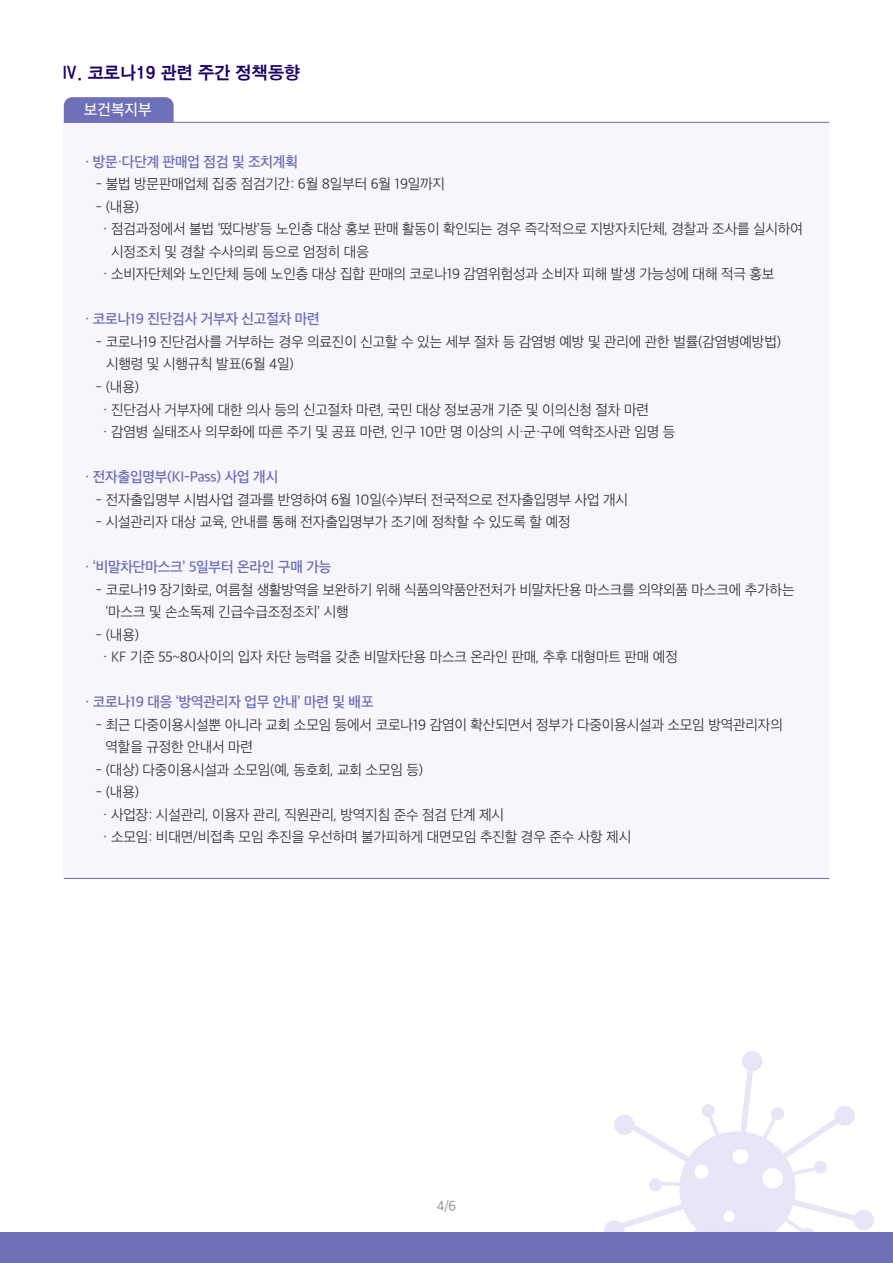
<style>
.page{position:relative;width:893px;height:1263px;background:#fff}
.page>*{position:absolute;margin:0;border:0;box-sizing:border-box;transform-origin:0 0}
.t1{font:18px "SD Gothic c Bd";color:#1e0066}
.t2{font:15px "SD Gothic Neoa e Md";color:#fff}
.t3{font:13.95px/22.5px "SD Gothic Neoa c Lt";letter-spacing:-.015em;color:#33302f}
.t4{font:13.95px "SD Gothic Neoa f Sm";letter-spacing:-.015em;color:#6e71b9}
.t5{font:13.5px "SD Gothic Neoa c Lt";color:#898989}
</style>
<div class="page">
<div style="left:64px;top:122px;width:765px;height:757px;background:#f7f6fb"></div>
<div style="left:64px;top:97px;width:110px;height:25px;background:#6e71b9"></div>
<hr style="left:64px;top:122px;width:765px;height:1px;background:#6e71b9">
<hr style="left:64px;top:878px;width:765px;height:1px;background:#6e71b9">
<svg style="left:604px;top:1051px;width:270px;height:181px"></svg>
<div style="left:0;top:1232px;width:893px;height:31px;background:#6e71b9"></div>
<p class="t1" style="left:62px;top:64px;width:240px">Ⅳ. 코로나19 관련 주간 정책동향</p>
<p class="t2" style="left:84px;top:102px;width:69px">보건복지부</p>
<p class="t4" style="left:85px;top:155px;width:214px">· 방문·다단계 판매업 점검 및 조치계획</p>
<p class="t3" style="left:96px;top:173px;width:351px">- 불법 방문판매업체 집중 점검기간: 6월 8일부터 6월 19일까지</p>
<p class="t3" style="left:96px;top:196px;width:45px">- (내용)</p>
<p class="t3" style="left:103px;top:218px;width:701px">· 점검과정에서 불법 ‘떴다방’등 노인층 대상 홍보 판매 활동이 확인되는 경우 즉각적으로 지방자치단체, 경찰과 조사를 실시하여</p>
<p class="t3" style="left:111px;top:241px;width:259px">시정조치 및 경찰 수사의뢰 등으로 엄정히 대응</p>
<p class="t3" style="left:103px;top:263px;width:673px">· 소비자단체와 노인단체 등에 노인층 대상 집합 판매의 코로나19 감염위험성과 소비자 피해 발생 가능성에 대해 적극 홍보</p>
<p class="t4" style="left:85px;top:312px;width:236px">· 코로나19 진단검사 거부자 신고절차 마련</p>
<p class="t3" style="left:106px;top:331px;width:676px;text-indent:-10px">- 코로나19 진단검사를 거부하는 경우 의료진이 신고할 수 있는 세부 절차 등 감염병 예방 및 관리에 관한 벌률(감염병예방법) 시행령 및 시행규칙 발표(6월 4일)</p>
<p class="t3" style="left:103px;top:376px;width:574px;text-indent:-7px">- (내용)<br>· 진단검사 거부자에 대한 의사 등의 신고절차 마련, 국민 대상 정보공개 기준 및 이의신청 절차 마련<br>· 감염병 실태조사 의무화에 따른 주기 및 공표 마련, 인구 10만 명 이상의 시·군·구에 역학조사관 임명 등</p>
<p class="t4" style="left:85px;top:470px;width:195px">· 전자출입명부(KI-Pass) 사업 개시</p>
<p class="t3" style="left:96px;top:488px;width:534px">- 전자출입명부 시범사업 결과를 반영하여 6월 10일(수)부터 전국적으로 전자출입명부 사업 개시</p>
<p class="t3" style="left:96px;top:511px;width:476px">- 시설관리자 대상 교육, 안내를 통해 전자출입명부가 조기에 정착할 수 있도록 할 예정</p>
<p class="t4" style="left:85px;top:560px;width:248px">· ‘비말차단마스크’ 5일부터 온라인 구매 가능</p>
<p class="t3" style="left:106px;top:578px;width:690px;text-indent:-10px">- 코로나19 장기화로, 여름철 생활방역을 보완하기 위해 식품의약품안전처가 비말차단용 마스크를 의약외품 마스크에 추가하는 ‘마스크 및 손소독제 긴급수급조정조치’ 시행</p>
<p class="t3" style="left:103px;top:623px;width:576px;text-indent:-7px">- (내용)<br>· KF 기준 55~80사이의 입자 차단 능력을 갖춘 비말차단용 마스크 온라인 판매, 추후 대형마트 판매 예정</p>
<p class="t4" style="left:85px;top:695px;width:290px">· 코로나19 대응 ‘방역관리자 업무 안내’ 마련 및 배포</p>
<p class="t3" style="left:106px;top:713px;width:679px;text-indent:-10px">- 최근 다중이용시설뿐 아니라 교회 소모임 등에서 코로나19 감염이 확산되면서 정부가 다중이용시설과 소모임 방역관리자의 역할을 규정한 안내서 마련</p>
<p class="t3" style="left:96px;top:758px;width:329px">- (대상) 다중이용시설과 소모임(예, 동호회, 교회 소모임 등)</p>
<p class="t3" style="left:103px;top:781px;width:529px;text-indent:-7px">- (내용)<br>· 사업장: 시설관리, 이용자 관리, 직원관리, 방역지침 준수 점검 단계 제시<br>· 소모임: 비대면/비접촉 모임 추진을 우선하며 불가피하게 대면모임 추진할 경우 준수 사항 제시</p>
<p class="t5" style="left:437px;top:1199px;width:21px">4/6</p>
</div>
